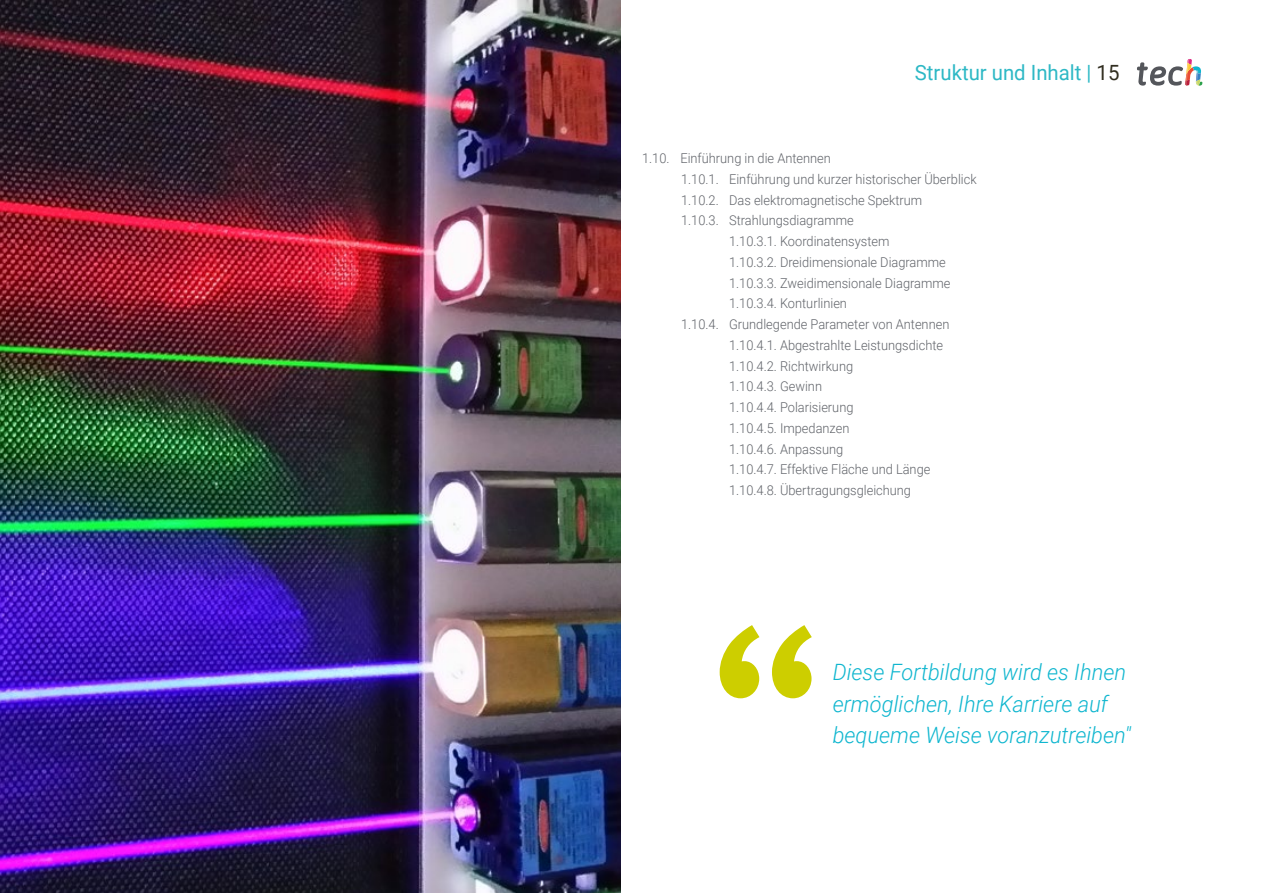
<style>
.page{position:relative;width:1263px;height:893px;background:#fff}
.page>*{position:absolute;margin:0;border:0;box-sizing:border-box;transform-origin:0 0}
.t1{font:italic 300 22.5px/31.5px "Roboto";color:#0fb6cf}
.t2{font:21px "Roboto";color:#2db8c5}
.t3{font:300 13.5px "Roboto";color:#61646a;scale:.95 1}
.s1{color:#312e20}
</style>
<div class="page">
<svg style="left:1137px;top:59px;width:65px;height:27px"></svg>
<img style="left:0;top:0;width:621px;height:893px">
<svg style="left:720px;top:625px;width:92px;height:73px"></svg>
<h2 class="t2" style="left:915px;top:57px;width:206px">Struktur und Inhalt | <span class="s1">15</span></h2>
<p class="t3" style="left:642px;top:149px;width:200px">1.10. Einführung in die Antennen</p>
<p class="t3" style="left:681px;top:170px;width:313px">1.10.1. Einführung und kurzer historischer Überblick</p>
<p class="t3" style="left:681px;top:190px;width:255px">1.10.2. Das elektromagnetische Spektrum</p>
<p class="t3" style="left:681px;top:211px;width:183px">1.10.3. Strahlungsdiagramme</p>
<p class="t3" style="left:729px;top:232px;width:170px">1.10.3.1. Koordinatensystem</p>
<p class="t3" style="left:729px;top:253px;width:230px">1.10.3.2. Dreidimensionale Diagramme</p>
<p class="t3" style="left:729px;top:273px;width:234px">1.10.3.3. Zweidimensionale Diagramme</p>
<p class="t3" style="left:729px;top:294px;width:126px">1.10.3.4. Konturlinien</p>
<p class="t3" style="left:681px;top:315px;width:284px">1.10.4. Grundlegende Parameter von Antennen</p>
<p class="t3" style="left:729px;top:336px;width:227px">1.10.4.1. Abgestrahlte Leistungsdichte</p>
<p class="t3" style="left:729px;top:356px;width:132px">1.10.4.2. Richtwirkung</p>
<p class="t3" style="left:729px;top:377px;width:99px">1.10.4.3. Gewinn</p>
<p class="t3" style="left:729px;top:398px;width:132px">1.10.4.4. Polarisierung</p>
<p class="t3" style="left:729px;top:419px;width:128px">1.10.4.5. Impedanzen</p>
<p class="t3" style="left:729px;top:439px;width:122px">1.10.4.6. Anpassung</p>
<p class="t3" style="left:729px;top:460px;width:213px">1.10.4.7. Effektive Fläche und Länge</p>
<p class="t3" style="left:729px;top:481px;width:193px">1.10.4.8. Übertragungsgleichung</p>
<h1 class="t1" style="left:833px;top:655px;width:300px">Diese Fortbildung wird es Ihnen ermöglichen, Ihre Karriere auf bequeme Weise voranzutreiben"</h1>
</div>
